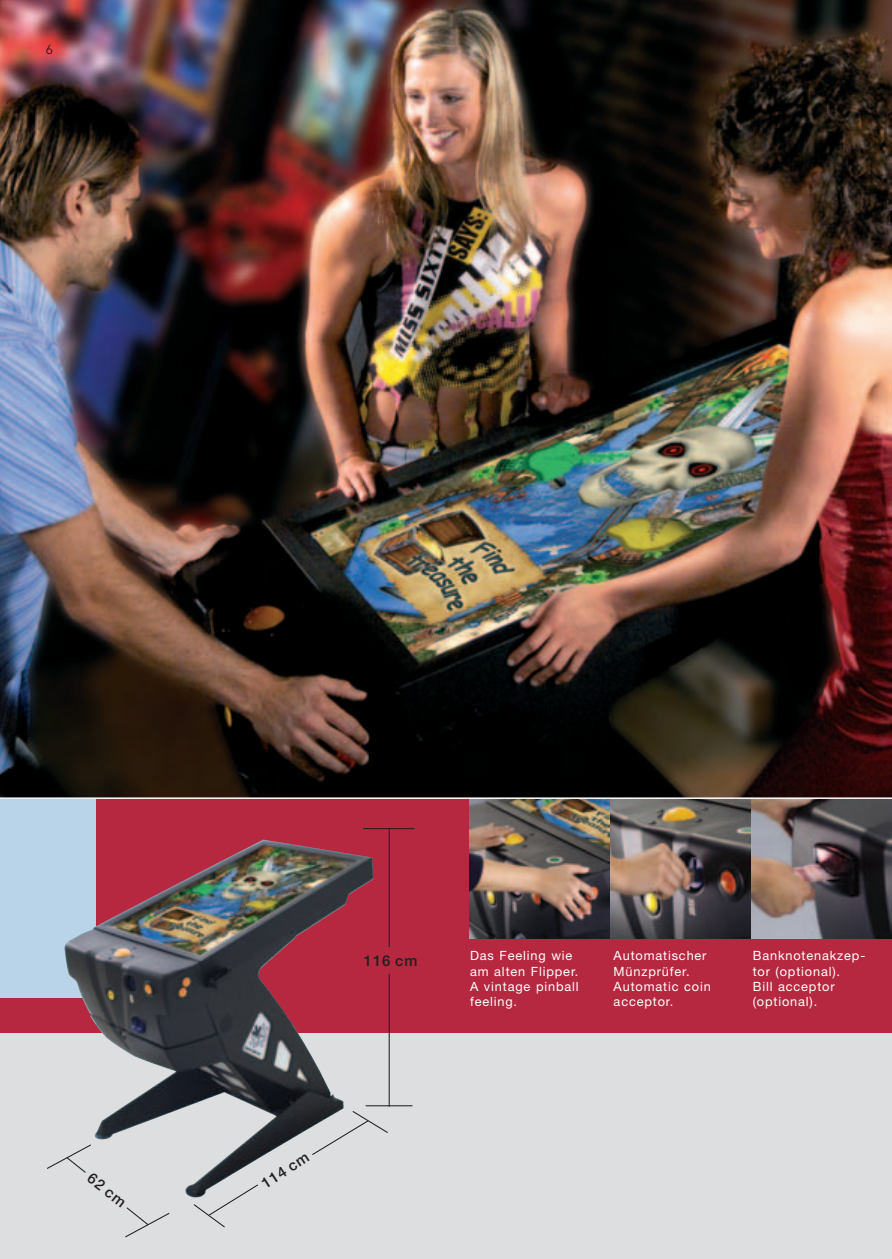
<style>
.page{position:relative;width:892px;height:1259px;background:#fff}
.page>*{position:absolute;margin:0;border:0;box-sizing:border-box;transform-origin:0 0}
.t1{font:500 15px "Helvetica Neue";color:#231f20}
.t2{font:13.05px "Avenir";color:#231f20}
.t3{font:12.75px/15.3px "Helvetica Neue";letter-spacing:.065em;color:#fff}
</style>
<div class="page">
<img style="left:0;top:0;width:891px;height:1258px">
<p class="t2" style="left:46px;top:44px;width:9px">6</p>
<p class="t1" style="left:93px;top:1171px;width:46px;rotate:38deg">62 cm</p>
<p class="t1" style="left:364px;top:955px;width:55px">116 cm</p>
<p class="t3" style="left:470px;top:949px;width:110px">Das Feeling wie am alten Flipper.<br>A vintage pinball feeling.</p>
<p class="t3" style="left:613px;top:949px;width:99px">Automatischer<br>Münzprüfer.<br>Automatic coin acceptor.</p>
<p class="t3" style="left:752px;top:949px;width:114px">Banknotenakzep&shy;tor (optional).<br>Bill acceptor (optional).</p>
<p class="t1" style="left:260px;top:1180px;width:55px;rotate:-33deg">114 cm</p>
</div>
